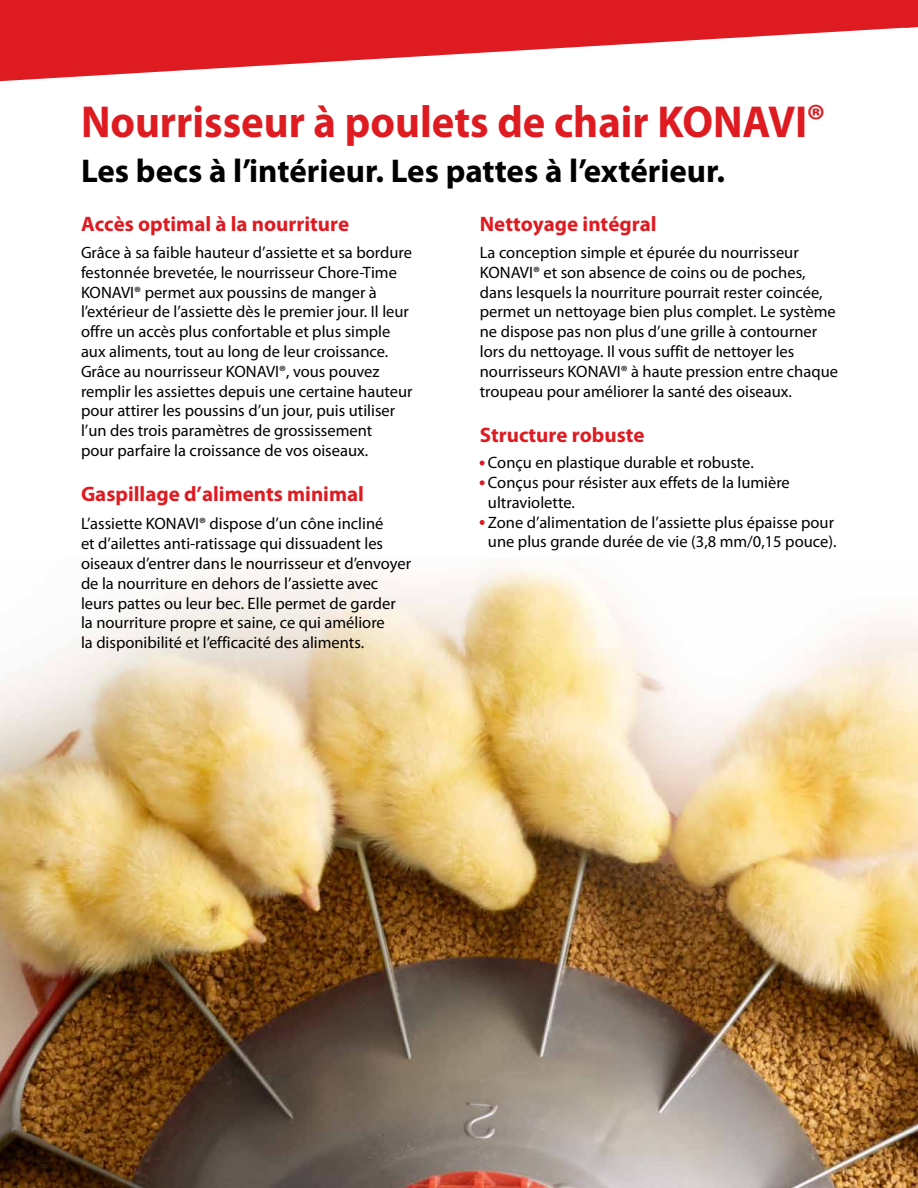
<style>
.page{position:relative;width:918px;height:1188px;background:#fff}
.page>*{position:absolute;margin:0;border:0;box-sizing:border-box;transform-origin:0 0}
.t1{font:700 45px "Myriad Pro";color:#df1b22;scale:.95 1}
.t2{font:700 33px "Myriad Pro";color:#000}
.t3{font:700 21px "Myriad Pro";color:#df1b22}
.t4{font:16.5px/19.8px "Myriad Pro";color:#000}
.s1{font-size:42.75px}
.s2{color:#df1b22}
</style>
<div class="page">
<img style="left:0;top:558px;width:918px;height:630px">
<svg style="left:0;top:0;width:918px;height:81px;fill:#df1b22"></svg>
<h1 class="t1" style="left:81px;top:92px;width:786px">Nourrisseur à poulets de chair KONAVI<span class="s1">®</span></h1>
<h2 class="t2" style="left:81px;top:149px;width:646px">Les becs à l’intérieur. Les pattes à l’extérieur.</h2>
<p class="t3" style="left:81px;top:211px;width:270px">Accès optimal à la nourriture</p>
<p class="t4" style="left:81px;top:242px;width:333px">Grâce à sa faible hauteur d’assiette et sa bordure festonnée brevetée, le nourrisseur Chore-Time KONAVI® permet aux poussins de manger à l’extérieur de l’assiette dès le premier jour. Il leur offre un accès plus confortable et plus simple aux aliments, tout au long de leur croissance.<br>Grâce au nourrisseur KONAVI®, vous pouvez remplir les assiettes depuis une certaine hauteur pour attirer les poussins d’un jour, puis utiliser l’un des trois paramètres de grossissement<br>pour parfaire la croissance de vos oiseaux.</p>
<p class="t3" style="left:81px;top:480px;width:284px">Gaspillage d’aliments minimal</p>
<p class="t4" style="left:81px;top:514px;width:332px">L’assiette KONAVI® dispose d’un cône incliné<br>et d’ailettes anti-ratissage qui dissuadent les oiseaux d’entrer dans le nourrisseur et d’envoyer de la nourriture en dehors de l’assiette avec leurs pattes ou leur bec. Elle permet de garder la nourriture propre et saine, ce qui améliore<br>la disponibilité et l’efficacité des aliments.</p>
<p class="t3" style="left:480px;top:211px;width:178px">Nettoyage intégral</p>
<p class="t4" style="left:480px;top:242px;width:360px">La conception simple et épurée du nourrisseur KONAVI® et son absence de coins ou de poches, dans lesquels la nourriture pourrait rester coincée, permet un nettoyage bien plus complet. Le système ne dispose pas non plus d’une grille à contourner lors du nettoyage. Il vous suffit de nettoyer les nourrisseurs KONAVI® à haute pression entre chaque troupeau pour améliorer la santé des oiseaux.</p>
<p class="t3" style="left:480px;top:421px;width:166px">Structure robuste</p>
<p class="t4" style="left:480px;top:452px;width:275px"><span class="s2">•</span> Conçu en plastique durable et robuste.</p>
<p class="t4" style="left:488px;top:472px;width:303px;text-indent:-8px"><span class="s2">•</span> Conçus pour résister aux effets de la lumière ultraviolette.</p>
<p class="t4" style="left:480px;top:512px;width:358px;text-align:center"><span class="s2">•</span> Zone d’alimentation de l’assiette plus épaisse pour une plus grande durée de vie (3,8 mm/0,15 pouce).</p>
</div>
